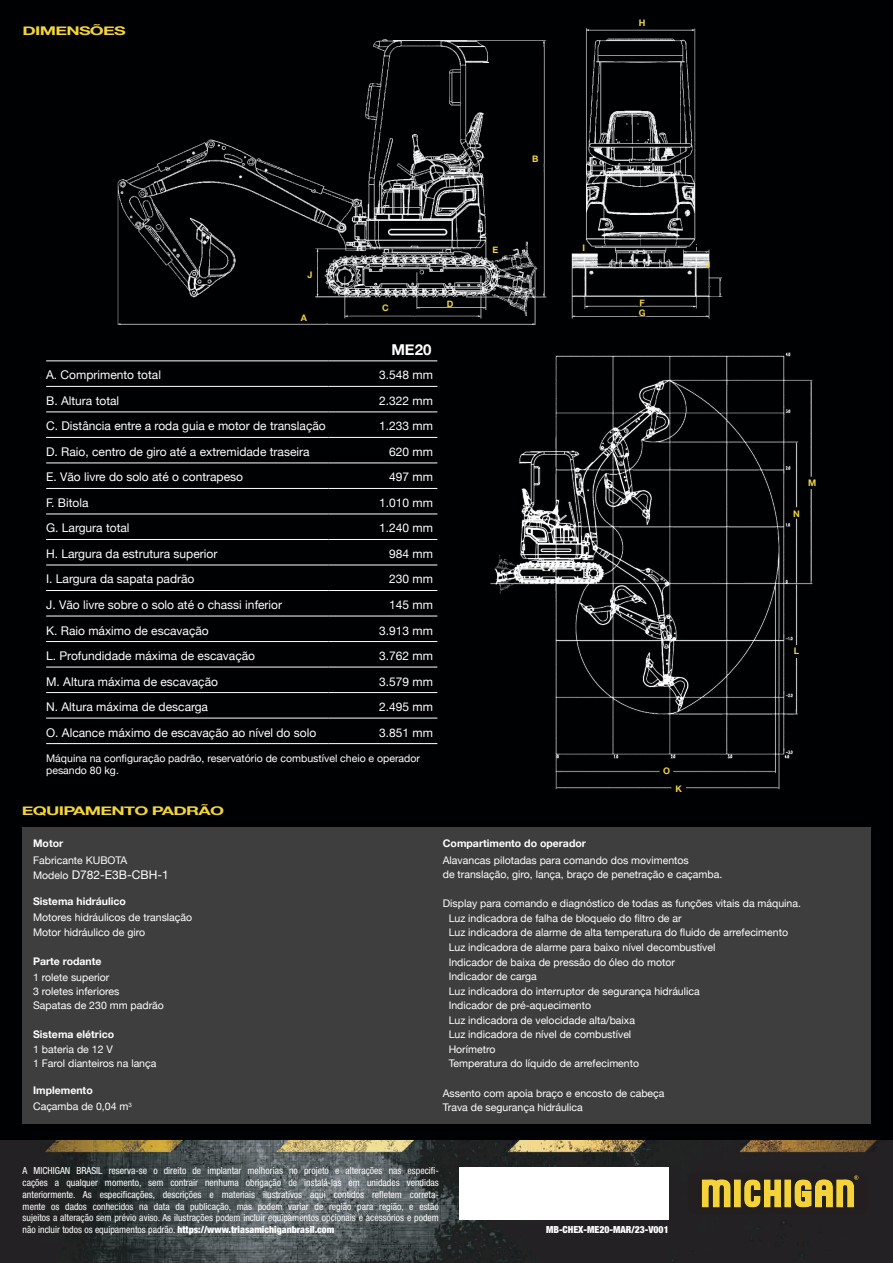
<style>
.page{position:relative;width:893px;height:1263px;background:#000103}
.page>*{position:absolute;margin:0;border:0;box-sizing:border-box;transform-origin:0 0}
.t1{font:700 15px "Helvetica Neue";color:#fff}
.t2{font:12px "Helvetica Neue";color:#fff}
.t3{font:700 12px "Helvetica Neue";letter-spacing:-.04em;color:#f3d439;scale:1.5 1}
.t4{font:10.5px/14.5px "Helvetica Neue";color:#fff}
.t5{font:700 10.5px "Helvetica Neue";color:#fff}
.t6{font:condensed 9.75px/11.7px "Helvetica Neue LT Std";color:#fff;text-align:justify}
.t7{font:900 condensed 9.75px "Helvetica Neue LT Std";color:#fff}
.t8{font:700 9px "Helvetica Neue";color:#f3d439}
.s1{font-size:10.5px}
.s2{font-weight:700}
.s3{font-weight:900}
</style>
<div class="page">
<img style="left:490px;top:352px;width:323px;height:438px">
<img style="left:0;top:1140px;width:893px;height:123px">
<div style="left:459px;top:1167px;width:210px;height:53px;background:#fff"></div>
<svg style="left:688px;top:1173px;width:180px;height:41px;background:#736429"></svg>
<img style="left:117px;top:28px;width:606px;height:296px">
<div style="left:23px;top:827px;width:848px;height:296px;background:#3e3e3f"></div>
<hr style="left:46px;top:361px;width:283px;height:1px;background:#fff">
<hr style="left:329px;top:361px;width:108px;height:1px;background:#fff">
<hr style="left:46px;top:386px;width:283px;height:1px;background:#fff">
<hr style="left:329px;top:386px;width:108px;height:1px;background:#fff">
<hr style="left:46px;top:412px;width:283px;height:1px;background:#fff">
<hr style="left:329px;top:412px;width:108px;height:1px;background:#fff">
<hr style="left:46px;top:437px;width:283px;height:1px;background:#fff">
<hr style="left:329px;top:437px;width:108px;height:1px;background:#fff">
<hr style="left:46px;top:463px;width:283px;height:1px;background:#fff">
<hr style="left:329px;top:463px;width:108px;height:1px;background:#fff">
<hr style="left:46px;top:488px;width:283px;height:1px;background:#fff">
<hr style="left:329px;top:488px;width:108px;height:1px;background:#fff">
<hr style="left:46px;top:514px;width:283px;height:1px;background:#fff">
<hr style="left:329px;top:514px;width:108px;height:1px;background:#fff">
<hr style="left:46px;top:539px;width:283px;height:1px;background:#fff">
<hr style="left:329px;top:539px;width:108px;height:1px;background:#fff">
<hr style="left:46px;top:565px;width:283px;height:1px;background:#fff">
<hr style="left:329px;top:565px;width:108px;height:1px;background:#fff">
<hr style="left:46px;top:590px;width:283px;height:1px;background:#fff">
<hr style="left:329px;top:590px;width:108px;height:1px;background:#fff">
<hr style="left:46px;top:616px;width:283px;height:1px;background:#fff">
<hr style="left:329px;top:616px;width:108px;height:1px;background:#fff">
<hr style="left:46px;top:641px;width:283px;height:1px;background:#fff">
<hr style="left:329px;top:641px;width:108px;height:1px;background:#fff">
<hr style="left:46px;top:667px;width:283px;height:1px;background:#fff">
<hr style="left:329px;top:667px;width:108px;height:1px;background:#fff">
<hr style="left:46px;top:692px;width:283px;height:1px;background:#fff">
<hr style="left:329px;top:692px;width:108px;height:1px;background:#fff">
<hr style="left:46px;top:718px;width:283px;height:1px;background:#fff">
<hr style="left:329px;top:718px;width:108px;height:1px;background:#fff">
<hr style="left:46px;top:743px;width:283px;height:1px;background:#fff">
<hr style="left:329px;top:743px;width:108px;height:1px;background:#fff">
<p class="t3" style="left:23px;top:23px;width:70px">DIMENSÕES</p>
<p class="t8" style="left:639px;top:17px;width:8px">H</p>
<p class="t8" style="left:532px;top:154px;width:8px">B</p>
<p class="t8" style="left:307px;top:269px;width:7px">J</p>
<p class="t8" style="left:301px;top:312px;width:8px">A</p>
<p class="t8" style="left:382px;top:302px;width:8px">C</p>
<h1 class="t1" style="left:391px;top:340px;width:42px">ME20</h1>
<p class="t2" style="left:46px;top:368px;width:116px">A. Comprimento total</p>
<p class="t2" style="left:379px;top:368px;width:55px">3.548 mm</p>
<p class="t2" style="left:46px;top:393px;width:75px">B. Altura total</p>
<p class="t2" style="left:379px;top:393px;width:55px">2.322 mm</p>
<p class="t2" style="left:46px;top:419px;width:281px">C. Distância entre a roda guia e motor de translação</p>
<p class="t2" style="left:379px;top:419px;width:55px">1.233 mm</p>
<p class="t2" style="left:46px;top:444px;width:265px">D. Raio, centro de giro até a extremidade traseira</p>
<p class="t2" style="left:389px;top:444px;width:45px">620 mm</p>
<p class="t2" style="left:46px;top:470px;width:198px">E. Vão livre do solo até o contrapeso</p>
<p class="t2" style="left:389px;top:470px;width:45px">497 mm</p>
<p class="t2" style="left:46px;top:495px;width:44px">F. Bitola</p>
<p class="t2" style="left:379px;top:495px;width:55px">1.010 mm</p>
<p class="t2" style="left:46px;top:521px;width:85px">G. Largura total</p>
<p class="t2" style="left:379px;top:521px;width:55px">1.240 mm</p>
<p class="t2" style="left:46px;top:546px;width:173px">H. Largura da estrutura superior</p>
<p class="t2" style="left:389px;top:546px;width:45px">984 mm</p>
<p class="t2" style="left:46px;top:572px;width:150px">I. Largura da sapata padrão</p>
<p class="t2" style="left:389px;top:572px;width:45px">230 mm</p>
<p class="t2" style="left:46px;top:597px;width:238px">J. Vão livre sobre o solo até o chassi inferior</p>
<p class="t2" style="left:389px;top:597px;width:45px">145 mm</p>
<p class="t2" style="left:46px;top:623px;width:164px">K. Raio máximo de escavação</p>
<p class="t2" style="left:379px;top:623px;width:55px">3.913 mm</p>
<p class="t2" style="left:46px;top:649px;width:210px">L. Profundidade máxima de escavação</p>
<p class="t2" style="left:379px;top:649px;width:55px">3.762 mm</p>
<p class="t2" style="left:46px;top:674px;width:173px">M. Altura máxima de escavação</p>
<p class="t2" style="left:379px;top:674px;width:55px">3.579 mm</p>
<p class="t2" style="left:46px;top:700px;width:163px">N. Altura máxima de descarga</p>
<p class="t2" style="left:379px;top:700px;width:55px">2.495 mm</p>
<p class="t2" style="left:46px;top:725px;width:272px">O. Alcance máximo de escavação ao nível do solo</p>
<p class="t2" style="left:379px;top:725px;width:55px">3.851 mm</p>
<p class="t4" style="left:46px;top:752px;width:375px;line-height:12px">Máquina na configuração padrão, reservatório de combustível cheio e operador pesando 80 kg.</p>
<p class="t3" style="left:22px;top:803px;width:136px">EQUIPAMENTO PADRÃO</p>
<p class="t5" style="left:33px;top:837px;width:32px">Motor</p>
<p class="t4" style="left:33px;top:852px;width:96px">Fabricante KUBOTA</p>
<p class="t2" style="left:33px;top:867px;width:137px"><span class="s1">Modelo</span> D782-E3B-CBH-1</p>
<p class="t5" style="left:33px;top:894px;width:94px">Sistema hidráulico</p>
<p class="t4" style="left:33px;top:910px;width:161px">Motores hidráulicos de translação<br>Motor hidráulico de giro</p>
<p class="t5" style="left:33px;top:954px;width:70px">Parte rodante</p>
<p class="t4" style="left:33px;top:970px;width:132px;line-height:14.1px">1 rolete superior<br>3 roletes inferiores<br>Sapatas de 230 mm padrão</p>
<p class="t5" style="left:33px;top:1028px;width:83px">Sistema elétrico</p>
<p class="t4" style="left:33px;top:1041px;width:125px">1 bateria de 12 V<br>1 Farol dianteiros na lança</p>
<p class="t4" style="left:33px;top:1082px;width:100px;line-height:16.2px"><span class="s2">Implemento<br></span>Caçamba de 0,04 m<sup>3</sup></p>
<p class="t8" style="left:447px;top:298px;width:8px">D</p>
<p class="t8" style="left:492px;top:244px;width:7px">E</p>
<p class="t8" style="left:582px;top:242px;width:4px">I</p>
<p class="t8" style="left:639px;top:297px;width:7px">F</p>
<p class="t8" style="left:639px;top:307px;width:8px">G</p>
<p class="t8" style="left:705px;top:259px;width:7px">J</p>
<p class="t8" style="left:793px;top:508px;width:8px">N</p>
<p class="t8" style="left:808px;top:478px;width:10px">M</p>
<p class="t8" style="left:663px;top:765px;width:9px">O</p>
<p class="t8" style="left:675px;top:783px;width:8px">K</p>
<p class="t8" style="left:794px;top:646px;width:7px">L</p>
<p class="t5" style="left:443px;top:837px;width:145px">Compartimento do operador</p>
<p class="t4" style="left:443px;top:852px;width:281px">Alavancas pilotadas para comando dos movimentos<br>de translação, giro, lança, braço de penetração e caçamba.</p>
<p class="t4" style="left:449px;top:896px;width:354px;text-indent:-6px">Display para comando e diagnóstico de todas as funções vitais da máquina.<br>Luz indicadora de falha de bloqueio do filtro de ar<br>Luz indicadora de alarme de alta temperatura do fluido de arrefecimento Luz indicadora de alarme para baixo nível decombustível<br>Indicador de baixa de pressão do óleo do motor<br>Indicador de carga<br>Luz indicadora do interruptor de segurança hidráulica<br>Indicador de pré-aquecimento<br>Luz indicadora de velocidade alta/baixa<br>Luz indicadora de nível de combustível<br>Horímetro<br>Temperatura do líquido de arrefecimento</p>
<p class="t4" style="left:443px;top:1085px;width:223px">Assento com apoia braço e encosto de cabeça<br>Trava de segurança hidráulica</p>
<p class="t6" style="left:23px;top:1165px;width:418px">A MICHIGAN BRASIL reserva-se o direito de implantar melhorias no projeto e alterações nas especifi&shy;cações a qualquer momento, sem contrair nenhuma obrigação de instalá-las em unidades vendidas anteriormente. As especificações, descrições e materiais ilustrativos aqui contidos refletem correta&shy;mente os dados conhecidos na data da publicação, mas podem variar de região para região, e estão sujeitos a alteração sem prévio aviso. As ilustrações podem incluir equipamentos opcionais e acessórios e podem não incluir todos os equipamentos padrão. <span class="s3">https://www.triasamichiganbrasil.com</span></p>
<p class="t7" style="left:546px;top:1223px;width:124px">MB-CHEX-ME20-MAR/23-V001</p>
</div>
